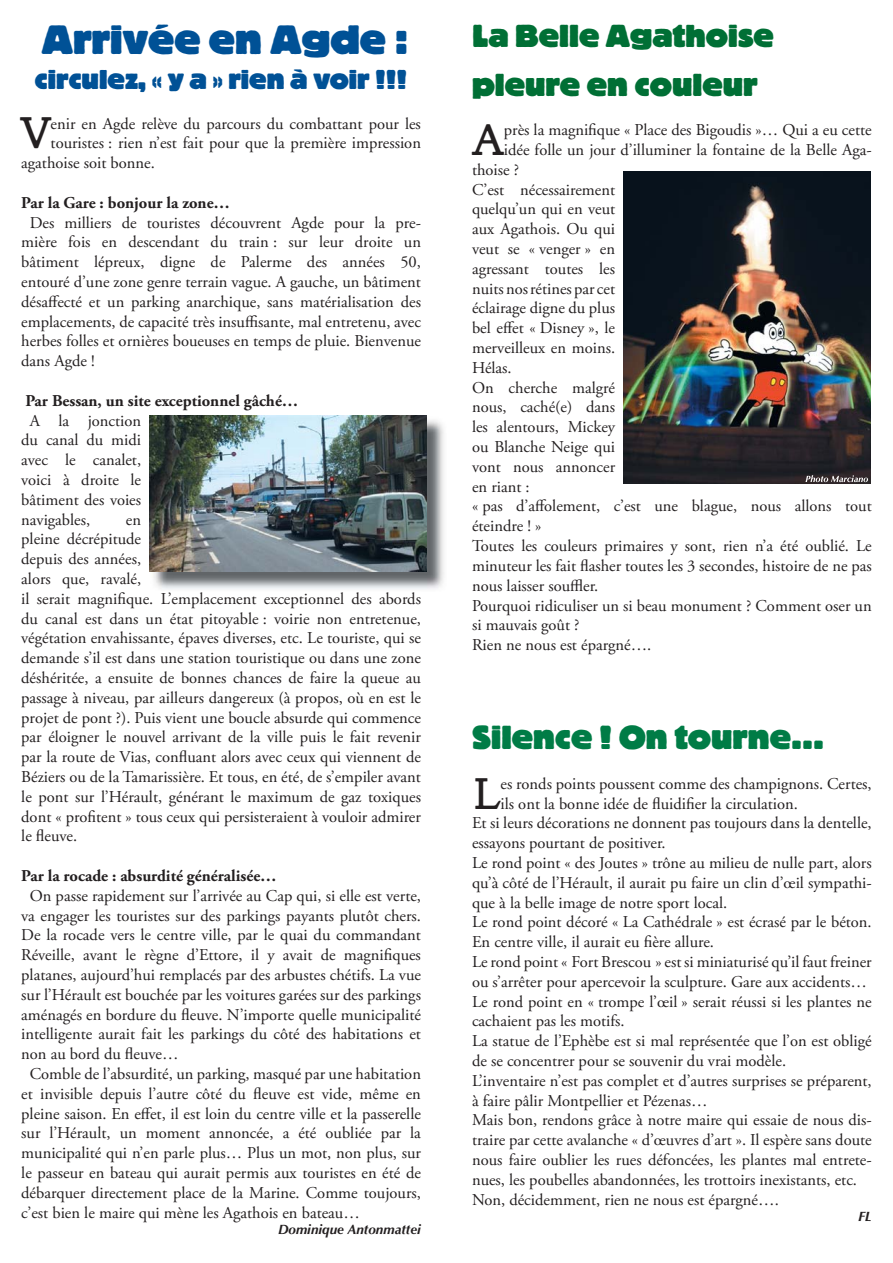
<style>
.page{position:relative;width:893px;height:1263px;background:#fff}
.page>*{position:absolute;margin:0;border:0;box-sizing:border-box;transform-origin:0 0}
.t1{font:46.2px "Golden Type Itc T Original";color:#231f20}
.t2{font:800 40.5px "Block BE";color:#005196}
.t3{font:800 33px "Block BE";color:#007c46}
.t4{font:800 31.5px/48.6px "Block BE";color:#006f35}
.t5{font:800 27px "Block BE";color:#005196}
.t6{font:16.5px/19.8px "Adobe Garamond Pro";color:#231f20}
.t7{font:16.5px/19.8px "Adobe Garamond";color:#231f20}
.t8{font:700 16.5px "Adobe Garamond Pro";color:#231f20}
.t9{font:italic 700 13.5px "Optima";color:#231f20}
</style>
<div class="page">
<img style="left:150px;top:417px;width:294px;height:173px">
<img style="left:150px;top:416px;width:276px;height:155px">
<img style="left:624px;top:172px;width:246px;height:311px">
<svg style="left:805px;top:475px;width:63px;height:7px"></svg>
<h2 class="t2" style="left:42px;top:26px;width:369px">Arrivée en Agde :</h2>
<h3 class="t5" style="left:35px;top:70px;width:374px">circulez, « y a » rien à voir !!!</h3>
<h1 class="t1" style="left:21px;top:115px;width:31px">V</h1>
<p class="t7" style="left:51px;top:115px;width:372px">enir en Agde relève du parcours du combattant pour les</p>
<p class="t7" style="left:51px;top:135px;width:372px">touristes : rien n’est fait pour que la première impression</p>
<p class="t7" style="left:21px;top:154px;width:135px">agathoise soit bonne.</p>
<p class="t8" style="left:21px;top:196px;width:210px">Par la Gare : bonjour la zone…</p>
<p class="t6" style="left:21px;top:214px;width:401px;text-align:justify;text-indent:9px">Des milliers de touristes découvrent Agde pour la pre&shy;mière fois en descendant du train : sur leur droite un bâtiment lépreux, digne de Palerme des années 50, entouré d’une zone genre terrain vague. A gauche, un bâtiment désaffecté et un parking anarchique, sans matérialisation des emplacements, de capacité très insuffisante, mal entretenu, avec herbes folles et ornières boueuses en temps de pluie. Bienvenue dans Agde !</p>
<p class="t8" style="left:26px;top:394px;width:274px">Par Bessan, un site exceptionnel gâché…</p>
<p class="t6" style="left:21px;top:412px;width:121px;text-align:justify;text-indent:9px">A la jonction du canal du midi avec le canalet, voici à droite le bâtiment des voies navigables,</p>
<p class="t6" style="left:21px;top:511px;width:401px;text-indent:105px">en<br>pleine décrépitude<br>depuis des années,<br>alors que, ravalé,<br>il serait magnifique. L’emplacement exceptionnel des abords du canal est dans un état pitoyable : voirie non entretenue, végétation envahissante, épaves diverses, etc. Le touriste, qui se demande s’il est dans une station touristique ou dans une zone déshéritée, a ensuite de bonnes chances de faire la queue au passage à niveau, par ailleurs dangereux (à propos, où en est le projet de pont ?). Puis vient une boucle absurde qui commence par éloigner le nouvel arrivant de la ville puis le fait revenir par la route de Vias, confluant alors avec ceux qui viennent de Béziers ou de la Tamarissière. Et tous, en été, de s’empiler avant le pont sur l’Hérault, générant le maximum de gaz toxiques dont « profitent » tous ceux qui persisteraient à vouloir admirer le fleuve.</p>
<p class="t8" style="left:21px;top:869px;width:257px">Par la rocade : absurdité généralisée…</p>
<p class="t6" style="left:30px;top:887px;width:393px">On passe rapidement sur l’arrivée au Cap qui, si elle est verte,</p>
<p class="t6" style="left:21px;top:907px;width:401px">va engager les touristes sur des parkings payants plutôt chers.</p>
<p class="t6" style="left:21px;top:926px;width:401px">De la rocade vers le centre ville, par le quai du commandant</p>
<p class="t6" style="left:21px;top:946px;width:401px">Réveille, avant le règne d’Ettore, il y avait de magnifiques</p>
<p class="t6" style="left:21px;top:966px;width:401px">platanes, aujourd’hui remplacés par des arbustes chétifs. La vue</p>
<p class="t6" style="left:21px;top:986px;width:401px">sur l’Hérault est bouchée par les voitures garées sur des parkings</p>
<p class="t6" style="left:21px;top:1006px;width:401px">aménagés en bordure du fleuve. N’importe quelle municipalité</p>
<p class="t6" style="left:21px;top:1025px;width:401px">intelligente aurait fait les parkings du côté des habitations et</p>
<p class="t6" style="left:21px;top:1045px;width:159px">non au bord du fleuve…</p>
<p class="t6" style="left:30px;top:1065px;width:393px">Comble de l’absurdité, un parking, masqué par une habitation</p>
<p class="t6" style="left:21px;top:1085px;width:401px">et invisible depuis l’autre côté du fleuve est vide, même en</p>
<p class="t6" style="left:21px;top:1105px;width:401px">pleine saison. En effet, il est loin du centre ville et la passerelle</p>
<p class="t6" style="left:21px;top:1124px;width:401px">sur l’Hérault, un moment annoncée, a été oubliée par la</p>
<p class="t6" style="left:21px;top:1144px;width:401px">municipalité qui n’en parle plus… Plus un mot, non plus, sur</p>
<p class="t6" style="left:21px;top:1164px;width:401px">le passeur en bateau qui aurait permis aux touristes en été de</p>
<p class="t6" style="left:21px;top:1184px;width:401px">débarquer directement place de la Marine. Comme toujours,</p>
<p class="t6" style="left:21px;top:1204px;width:340px">c’est bien le maire qui mène les Agathois en bateau…</p>
<p class="t9" style="left:278px;top:1224px;width:144px">Dominique Antonmattei</p>
<h3 class="t4" style="left:472px;top:13px;width:303px">La Belle Agathoise pleure en couleur</h3>
<h1 class="t1" style="left:472px;top:122px;width:33px">A</h1>
<p class="t7" style="left:504px;top:122px;width:369px">près la magnifique « Place des Bigoudis »… Qui a eu cette</p>
<p class="t7" style="left:504px;top:141px;width:369px">idée folle un jour d’illuminer la fontaine de la Belle Aga-</p>
<p class="t7" style="left:472px;top:161px;width:49px">thoise ?</p>
<p class="t6" style="left:472px;top:181px;width:401px">C’est nécessairement<br>quelqu’un qui en veut<br>aux Agathois. Ou qui<br>veut se « venger » en<br>agressant toutes les<br>nuits nos rétines par cet<br>éclairage digne du plus<br>bel effet « Disney », le<br>merveilleux en moins.<br>Hélas.<br>On cherche malgré<br>nous, caché(e) dans<br>les alentours, Mickey<br>ou Blanche Neige qui<br>vont nous annoncer<br>en riant :<br>« pas d’affolement, c’est une blague, nous allons tout éteindre ! »<br>Toutes les couleurs primaires y sont, rien n’a été oublié. Le minuteur les fait flasher toutes les 3 secondes, histoire de ne pas nous laisser souffler.<br>Pourquoi ridiculiser un si beau monument ? Comment oser un si mauvais goût ?<br>Rien ne nous est épargné….</p>
<h3 class="t3" style="left:472px;top:726px;width:354px">Silence ! On tourne…</h3>
<h1 class="t1" style="left:472px;top:776px;width:30px">L</h1>
<p class="t7" style="left:501px;top:775px;width:373px">es ronds points poussent comme des champignons. Certes, ils ont la bonne idée de fluidifier la circulation.</p>
<p class="t6" style="left:472px;top:814px;width:401px">Et si leurs décorations ne donnent pas toujours dans la dentelle, essayons pourtant de positiver.<br>Le rond point « des Joutes » trône au milieu de nulle part, alors qu’à côté de l’Hérault, il aurait pu faire un clin d’œil sympathi&shy;que à la belle image de notre sport local.<br>Le rond point décoré « La Cathédrale » est écrasé par le béton.<br>En centre ville, il aurait eu fière allure.<br>Le rond point « Fort Brescou » est si miniaturisé qu’il faut freiner ou s’arrêter pour apercevoir la sculpture. Gare aux accidents… Le rond point en « trompe l’œil » serait réussi si les plantes ne cachaient pas les motifs.<br>La statue de l’Ephèbe est si mal représentée que l’on est obligé de se concentrer pour se souvenir du vrai modèle.<br>L’inventaire n’est pas complet et d’autres surprises se préparent, à faire pâlir Montpellier et Pézenas…<br>Mais bon, rendons grâce à notre maire qui essaie de nous dis&shy;traire par cette avalanche « d’œuvres d’art ». Il espère sans doute nous faire oublier les rues défoncées, les plantes mal entrete&shy;nues, les poubelles abandonnées, les trottoirs inexistants, etc.<br>Non, décidemment, rien ne nous est épargné….</p>
<p class="t9" style="left:858px;top:1210px;width:15px">FL</p>
</div>
